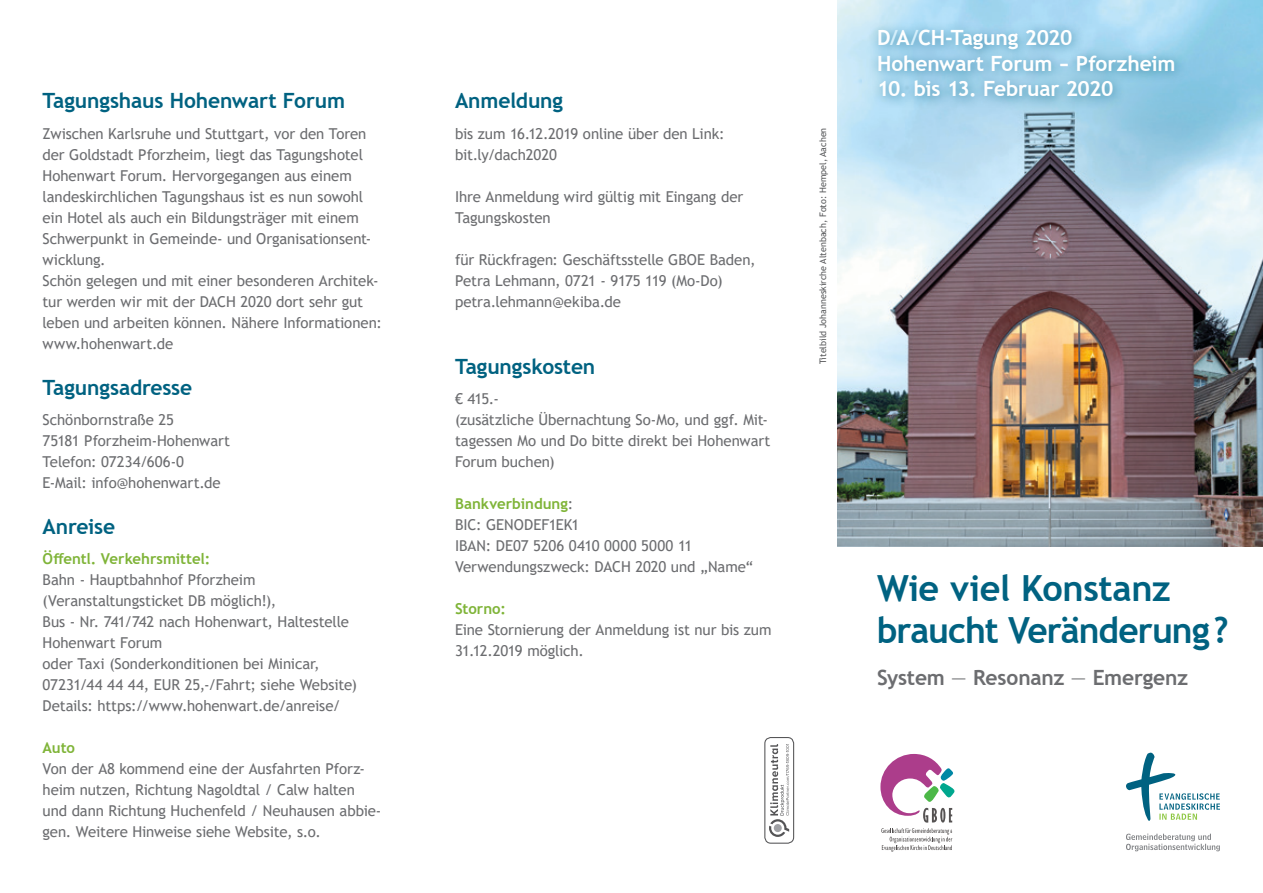
<style>
.page{position:relative;width:1263px;height:893px;background:#fff}
.page>*{position:absolute;margin:0;border:0;box-sizing:border-box;transform-origin:0 0}
.t1{font:700 36px/42px "Trebuchet MS";letter-spacing:-.025em;color:#006281}
.LT_schwarz{font:700 21px "Trebuchet MS";letter-spacing:-.01em;color:#006281}
.Head_orange{font:700 21px "Trebuchet MS";letter-spacing:-.01em;color:#fff}
.Head_orange-2{font:700 21px "Trebuchet MS";letter-spacing:-.01em;color:#6c6d70}
.LT_schwarz-2{font:15px/21px "Trebuchet MS";letter-spacing:-.005em;color:#6c6d70}
.LT_schwarz-3{font:700 15px "Trebuchet MS";color:#7fb438}
.t2{font:9px "Trebuchet MS";color:#57585a}
.s1{font-weight:400;color:#6c6d70}
.s2{color:#d4effb}
.s3{font-weight:400}
</style>
<div class="page">
<svg style="left:1126px;top:834px;width:94px;height:17px"></svg>
<svg style="left:1126px;top:753px;width:94px;height:68px"></svg>
<svg style="left:880px;top:754px;width:74px;height:98px"></svg>
<svg style="left:769px;top:744px;width:20px;height:93px"></svg>
<div style="left:764px;top:737px;width:30px;height:107px;border:1px solid #545456;border-radius:6px"></div>
<img style="left:838px;top:0;width:425px;height:546px">
<div style="left:868px;top:20px;width:319px;height:89px;background:#006281;opacity:.7"></div>
<p class="LT_schwarz" style="left:43px;top:88px;width:304px">Tagungshaus Hohenwart Forum</p>
<p class="LT_schwarz" style="left:455px;top:88px;width:110px">Anmeldung</p>
<p class="LT_schwarz-2" style="left:43px;top:123px;width:330px">Zwischen Karlsruhe und Stuttgart, vor den Toren der Goldstadt Pforzheim, liegt das Tagungshotel Hohenwart Forum. Hervorgegangen aus einem landeskirchlichen Tagungshaus ist es nun sowohl ein Hotel als auch ein Bildungsträger mit einem Schwerpunkt in Gemeinde- und Organisationsent&shy;wicklung.</p>
<p class="LT_schwarz-2" style="left:43px;top:270px;width:341px">Schön gelegen und mit einer besonderen Architek&shy;tur werden wir mit der DACH 2020 dort sehr gut leben und arbeiten können. Nähere Informationen:</p>
<p class="LT_schwarz-2" style="left:43px;top:333px;width:132px">www.hohenwart.de</p>
<p class="LT_schwarz" style="left:43px;top:375px;width:151px">Tagungsadresse</p>
<p class="LT_schwarz-2" style="left:43px;top:409px;width:133px">Schönbornstraße 25</p>
<p class="LT_schwarz-2" style="left:43px;top:430px;width:189px">75181 Pforzheim-Hohenwart</p>
<p class="LT_schwarz-2" style="left:43px;top:451px;width:143px">Telefon: 07234/606-0</p>
<p class="LT_schwarz-2" style="left:43px;top:472px;width:180px">E-Mail: info@hohenwart.de</p>
<p class="LT_schwarz" style="left:43px;top:514px;width:74px">Anreise</p>
<p class="LT_schwarz-3" style="left:43px;top:549px;width:169px">Öffentl. Verkehrsmittel:</p>
<p class="LT_schwarz-2" style="left:43px;top:569px;width:214px">Bahn - Hauptbahnhof Pforzheim</p>
<p class="LT_schwarz-2" style="left:43px;top:590px;width:235px">(Veranstaltungsticket DB möglich!),</p>
<p class="LT_schwarz-2" style="left:43px;top:611px;width:308px">Bus - Nr. 741/742 nach Hohenwart, Haltestelle<br>Hohenwart Forum</p>
<p class="LT_schwarz-2" style="left:43px;top:653px;width:316px">oder Taxi (Sonderkonditionen bei Minicar,<br>07231/44 44 44, EUR 25,-/Fahrt; siehe Website)</p>
<p class="LT_schwarz-2" style="left:43px;top:695px;width:300px">Details: https://www.hohenwart.de/anreise/</p>
<p class="LT_schwarz-3" style="left:43px;top:738px;width:34px">Auto</p>
<p class="LT_schwarz-2" style="left:43px;top:758px;width:340px">Von der A8 kommend eine der Ausfahrten Pforz&shy;heim nutzen, Richtung Nagoldtal / Calw halten und dann Richtung Huchenfeld / Neuhausen abbie&shy;gen. Weitere Hinweise siehe Website, s.o.</p>
<p class="LT_schwarz-2" style="left:455px;top:123px;width:271px">bis zum 16.12.2019 online über den Link:</p>
<p class="LT_schwarz-2" style="left:455px;top:144px;width:103px">bit.ly/dach2020</p>
<p class="LT_schwarz-2" style="left:455px;top:186px;width:290px">Ihre Anmeldung wird gültig mit Eingang der<br>Tagungskosten</p>
<p class="LT_schwarz-2" style="left:455px;top:249px;width:302px">für Rückfragen: Geschäftsstelle GBOE Baden,</p>
<p class="LT_schwarz-2" style="left:455px;top:270px;width:269px">Petra Lehmann, 0721 - 9175 119 (Mo-Do)</p>
<p class="LT_schwarz-2" style="left:455px;top:291px;width:168px">petra.lehmann@ekiba.de</p>
<p class="LT_schwarz" style="left:455px;top:354px;width:142px">Tagungskosten</p>
<p class="LT_schwarz-2" style="left:455px;top:388px;width:45px">€ 415.-</p>
<p class="LT_schwarz-2" style="left:455px;top:409px;width:317px">(zusätzliche Übernachtung So-Mo, und ggf. Mit&shy;tagessen Mo und Do bitte direkt bei Hohenwart<br>Forum buchen)</p>
<p class="LT_schwarz-3" style="left:455px;top:494px;width:120px">Bankverbindung<span class="s1">:</span></p>
<p class="LT_schwarz-2" style="left:455px;top:514px;width:126px">BIC: GENODEF1EK1</p>
<p class="LT_schwarz-2" style="left:455px;top:535px;width:239px">IBAN: DE07 5206 0410 0000 5000 11</p>
<p class="LT_schwarz-2" style="left:455px;top:556px;width:300px">Verwendungszweck: DACH 2020 und „Name“</p>
<p class="LT_schwarz-3" style="left:455px;top:599px;width:52px">Storno:</p>
<p class="LT_schwarz-2" style="left:455px;top:619px;width:318px">Eine Stornierung der Anmeldung ist nur bis zum<br>31.12.2019 möglich.</p>
<p class="t2" style="left:817px;top:364px;width:238px;rotate:-90deg">Titelbild Johanneskirche Altenbach, Foto: Hempel, Aachen</p>
<p class="Head_orange" style="left:877px;top:25px;width:197px">D<span class="s2">/</span>A<span class="s2">/</span>CH-Tagung 2020</p>
<p class="Head_orange" style="left:877px;top:50px;width:300px">Hohenwart Forum - Pforzheim</p>
<p class="Head_orange" style="left:877px;top:76px;width:238px">10. bis 13. Februar 2020</p>
<p class="t1" style="left:877px;top:567px;width:353px">Wie viel Konstanz braucht Veränderung?</p>
<p class="Head_orange-2" style="left:877px;top:664px;width:313px">System <span class="s3">―</span> Resonanz <span class="s3">―</span> Emergenz</p>
</div>
